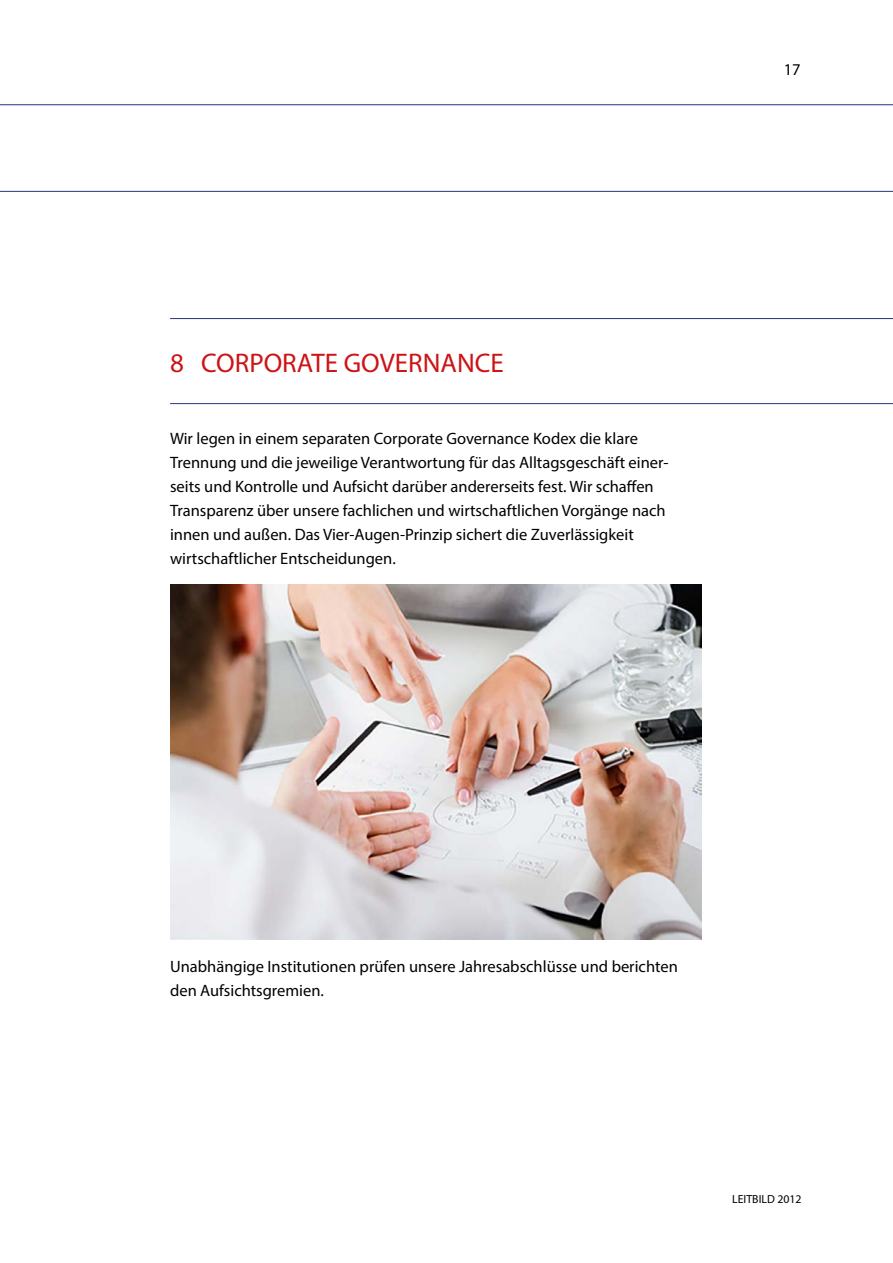
<style>
.page{position:relative;width:893px;height:1263px;background:#fff}
.page>*{position:absolute;margin:0;border:0;box-sizing:border-box;transform-origin:0 0}
.t1{font:27px "Myriad Pro";color:#cd1316}
.t2{font:16.5px/24px "Myriad Pro";color:#000}
.t3{font:11.85px "Myriad Pro";color:#000}
</style>
<div class="page">
<hr style="left:0;top:104px;width:893px;height:1px;background:#253483">
<hr style="left:0;top:191px;width:893px;height:1px;background:#253483">
<hr style="left:170px;top:318px;width:723px;height:1px;background:#253483">
<hr style="left:170px;top:403px;width:723px;height:1px;background:#253483">
<img style="left:170px;top:585px;width:532px;height:354px">
<h1 class="t1" style="left:170px;top:346px;width:335px">8 CORPORATE GOVERNANCE</h1>
<p class="t2" style="left:170px;top:426px;width:500px">Wir legen in einem separaten Corporate Governance Kodex die klare Trennung und die jeweilige Verantwortung für das Alltagsgeschäft einer&shy;seits und Kontrolle und Aufsicht darüber andererseits fest. Wir schaffen Transparenz über unsere fachlichen und wirtschaftlichen Vorgänge nach innen und außen. Das Vier-Augen-Prinzip sichert die Zuverlässigkeit wirtschaftlicher Entscheidungen.</p>
<p class="t2" style="left:784px;top:57px;width:18px">17</p>
<p class="t2" style="left:170px;top:954px;width:509px">Unabhängige Institutionen prüfen unsere Jahresabschlüsse und berichten den Aufsichtsgremien.</p>
<p class="t3" style="left:732px;top:1191px;width:71px">LEITBILD 2012</p>
</div>
